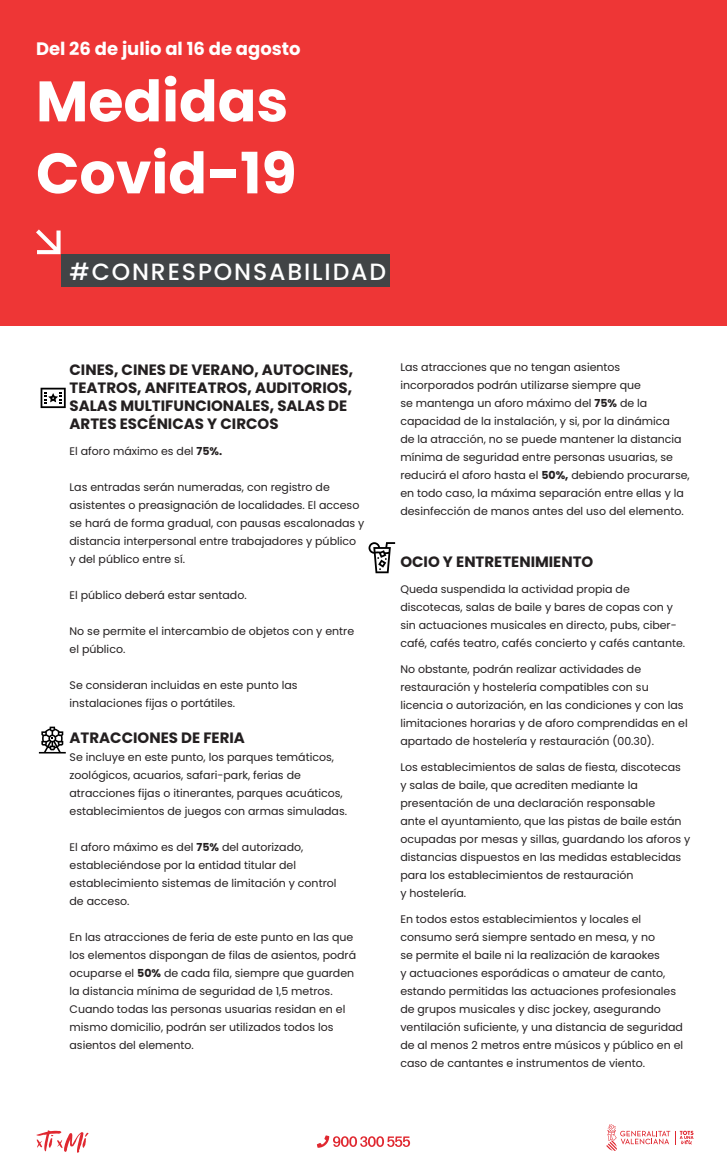
<style>
.page{position:relative;width:727px;height:1175px;background:#fff}
.page>*{position:absolute;margin:0;border:0;box-sizing:border-box;transform-origin:0 0}
.t1{font:700 57px/72px "Poppins";color:#fff}
.t2{font:500 23.5px "Poppins";letter-spacing:.08em;color:#fff}
.t3{font:700 18px "Poppins";color:#fff}
.t4{font:700 15px/18px "Poppins";color:#231f20}
.t5{font:11px/18px "Poppins";color:#231f20}
.s1{font-weight:700}
</style>
<div class="page">
<div style="left:0;top:0;width:727px;height:325px;background:#ee3636"></div>
<svg style="left:36px;top:1130px;width:53px;height:23px"></svg>
<svg style="left:606px;top:1124px;width:87px;height:27px"></svg>
<svg style="left:317px;top:1135px;width:93px;height:13px"></svg>
<svg style="left:368px;top:542px;width:27px;height:31px"></svg>
<svg style="left:39px;top:727px;width:27px;height:26px"></svg>
<svg style="left:41px;top:388px;width:25px;height:20px"></svg>
<div style="left:61px;top:254px;width:328px;height:33px;background:#414446"></div>
<svg style="left:36px;top:229px;width:25px;height:25px"></svg>
<h3 class="t3" style="left:36px;top:38px;width:266px">Del 26 de julio al 16 de agosto</h3>
<h1 class="t1" style="left:36px;top:66px;width:262px">Medidas<br>Covid-19</h1>
<h2 class="t2" style="left:69px;top:258px;width:318px">#CONRESPONSABILIDAD</h2>
<h3 class="t4" style="left:70px;top:361px;width:285px">CINES, CINES DE VERANO, AUTOCINES,<br>TEATROS, ANFITEATROS, AUDITORIOS,<br>SALAS MULTIFUNCIONALES, SALAS DE<br>ARTES ESCÉNICAS Y CIRCOS</h3>
<p class="t5" style="left:70px;top:442px;width:154px">El aforo máximo es del <span class="s1">75%.</span></p>
<p class="t5" style="left:70px;top:478px;width:296px">Las entradas serán numeradas, con registro de asistentes o preasignación de localidades. El acceso se hará de forma gradual, con pausas escalonadas y distancia interpersonal entre trabajadores y público y del público entre sí.</p>
<p class="t5" style="left:70px;top:586px;width:179px">El público deberá estar sentado.</p>
<p class="t5" style="left:70px;top:622px;width:286px">No se permite el intercambio de objetos con y entre el público.</p>
<p class="t5" style="left:70px;top:676px;width:230px">Se consideran incluidas en este punto las instalaciones fijas o portátiles.</p>
<h3 class="t4" style="left:70px;top:729px;width:177px">ATRACCIONES DE FERIA</h3>
<p class="t5" style="left:70px;top:748px;width:279px">Se incluye en este punto, los parques temáticos, zoológicos, acuarios, safari-park, ferias de atracciones fijas o itinerantes, parques acuáticos, establecimientos de juegos con armas simuladas.</p>
<p class="t5" style="left:70px;top:838px;width:268px">El aforo máximo es del <span class="s1">75%</span> del autorizado, estableciéndose por la entidad titular del establecimiento sistemas de limitación y control de acceso.</p>
<p class="t5" style="left:70px;top:928px;width:288px">En las atracciones de feria de este punto en las que los elementos dispongan de filas de asientos, podrá ocuparse el <span class="s1">50%</span> de cada fila, siempre que guarden la distancia mínima de seguridad de 1,5 metros.<br>Cuando todas las personas usuarias residan en el mismo domicilio, podrán ser utilizados todos los asientos del elemento.</p>
<p class="t5" style="left:400px;top:358px;width:291px">Las atracciones que no tengan asientos incorporados podrán utilizarse siempre que<br>se mantenga un aforo máximo del <span class="s1">75%</span> de la capacidad de la instalación, y si, por la dinámica<br>de la atracción, no se puede mantener la distancia mínima de seguridad entre personas usuarias, se reducirá el aforo hasta el <span class="s1">50%,</span> debiendo procurarse, en todo caso, la máxima separación entre ellas y la desinfección de manos antes del uso del elemento.</p>
<h3 class="t4" style="left:400px;top:552px;width:194px">OCIO Y ENTRETENIMIENTO</h3>
<p class="t5" style="left:400px;top:580px;width:286px">Queda suspendida la actividad propia de discotecas, salas de baile y bares de copas con y sin actuaciones musicales en directo, pubs, ciber&shy;café, cafés teatro, cafés concierto y cafés cantante.</p>
<p class="t5" style="left:400px;top:660px;width:289px">No obstante, podrán realizar actividades de restauración y hostelería compatibles con su licencia o autorización, en las condiciones y con las limitaciones horarias y de aforo comprendidas en el apartado de hostelería y restauración (00.30).</p>
<p class="t5" style="left:400px;top:758px;width:291px">Los establecimientos de salas de fiesta, discotecas<br>y salas de baile, que acrediten mediante la presentación de una declaración responsable<br>ante el ayuntamiento, que las pistas de baile están ocupadas por mesas y sillas, guardando los aforos y distancias dispuestos en las medidas establecidas para los establecimientos de restauración<br>y hostelería.</p>
<p class="t5" style="left:400px;top:910px;width:284px">En todos estos establecimientos y locales el consumo será siempre sentado en mesa, y no<br>se permite el baile ni la realización de karaokes<br>y actuaciones esporádicas o amateur de canto, estando permitidas las actuaciones profesionales de grupos musicales y disc jockey, asegurando ventilación suficiente, y una distancia de seguridad de al menos 2 metros entre músicos y público en el caso de cantantes e instrumentos de viento.</p>
</div>
